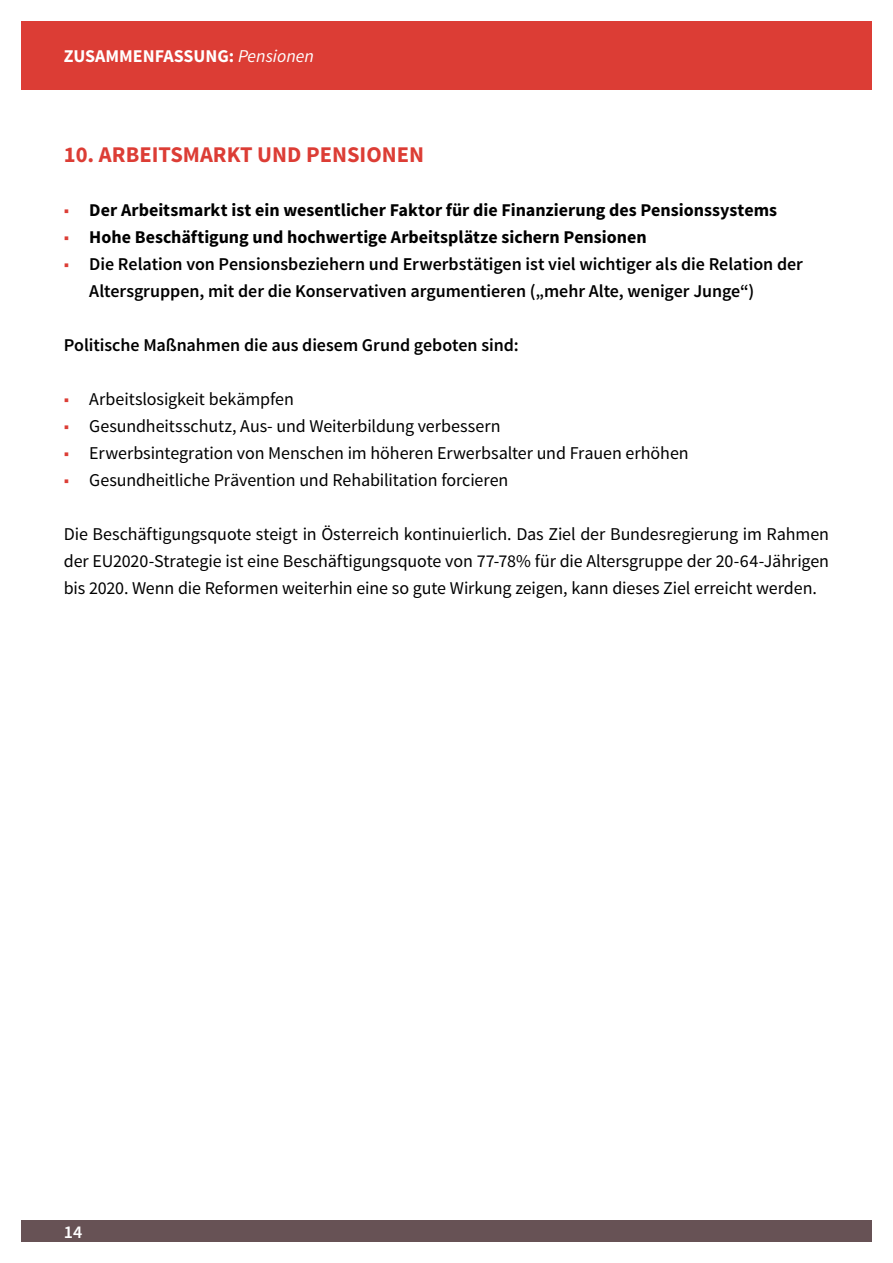
<style>
.page{position:relative;width:893px;height:1263px;background:#fff}
.page>*{position:absolute;margin:0;border:0;box-sizing:border-box;transform-origin:0 0}
.Ü_1{font:700 22.5px "Source Sans Pro";color:#dc3d35}
.Fliesstext{font:18px/27px "Source Sans Pro";letter-spacing:-.005em;color:#000;text-align:justify}
.Fliesstext-2{font:600 18px/27px "Source Sans Pro";letter-spacing:-.005em;color:#000}
.t1{font:700 18px "Source Sans Pro";color:#000}
.t2{font:700 18px "Source Sans Pro";color:#fff}
.t3{font:600 18px "Source Sans Pro";color:#fff}
.s1{font-weight:400;font-style:italic}
.s2{font-weight:400;color:#dc3d35}
.s3{color:#dc3d35}
</style>
<div class="page">
<div style="left:21px;top:21px;width:851px;height:68px;background:#dc3d35"></div>
<div style="left:21px;top:1220px;width:851px;height:22px;background:#675255"></div>
<p class="t2" style="left:64px;top:44px;width:252px">ZUSAMMENFASSUNG: <span class="s1">Pensionen</span></p>
<h1 class="Ü_1" style="left:64px;top:140px;width:362px">10. ARBEITSMARKT UND PENSIONEN</h1>
<p class="t1" style="left:64px;top:198px;width:715px"><span class="s2">■</span> Der Arbeitsmarkt ist ein wesentlicher Faktor für die Finanzierung des Pensionssystems</p>
<p class="t1" style="left:64px;top:225px;width:584px"><span class="s2">■</span> Hohe Beschäftigung und hochwertige Arbeitsplätze sichern Pensionen</p>
<p class="Fliesstext-2" style="left:89px;top:251px;width:715px;text-indent:-26px"><span class="s2">■</span> Die Relation von Pensionsbeziehern und Erwerbstätigen ist viel wichtiger als die Relation der<br>Altersgruppen, mit der die Konservativen argumentieren („mehr Alte, weniger Junge“)</p>
<p class="Fliesstext-2" style="left:64px;top:332px;width:456px">Politische Maßnahmen die aus diesem Grund geboten sind:</p>
<p class="Fliesstext" style="left:64px;top:386px;width:232px"><span class="s3">■</span> Arbeitslosigkeit bekämpfen</p>
<p class="Fliesstext" style="left:64px;top:413px;width:438px"><span class="s3">■</span> Gesundheitsschutz, Aus- und Weiterbildung verbessern</p>
<p class="Fliesstext" style="left:64px;top:440px;width:626px"><span class="s3">■</span> Erwerbsintegration von Menschen im höheren Erwerbsalter und Frauen erhöhen</p>
<p class="Fliesstext" style="left:64px;top:467px;width:446px"><span class="s3">■</span> Gesundheitliche Prävention und Rehabilitation forcieren</p>
<p class="Fliesstext" style="left:64px;top:521px;width:767px">Die Beschäftigungsquote steigt in Österreich kontinuierlich. Das Ziel der Bundesregierung im Rahmen der EU2020-Strategie ist eine Beschäftigungsquote von 77-78% für die Altersgruppe der 20-64-Jährigen bis 2020. Wenn die Reformen weiterhin eine so gute Wirkung zeigen, kann dieses Ziel erreicht werden.</p>
<p class="t3" style="left:64px;top:1220px;width:20px">14</p>
</div>
